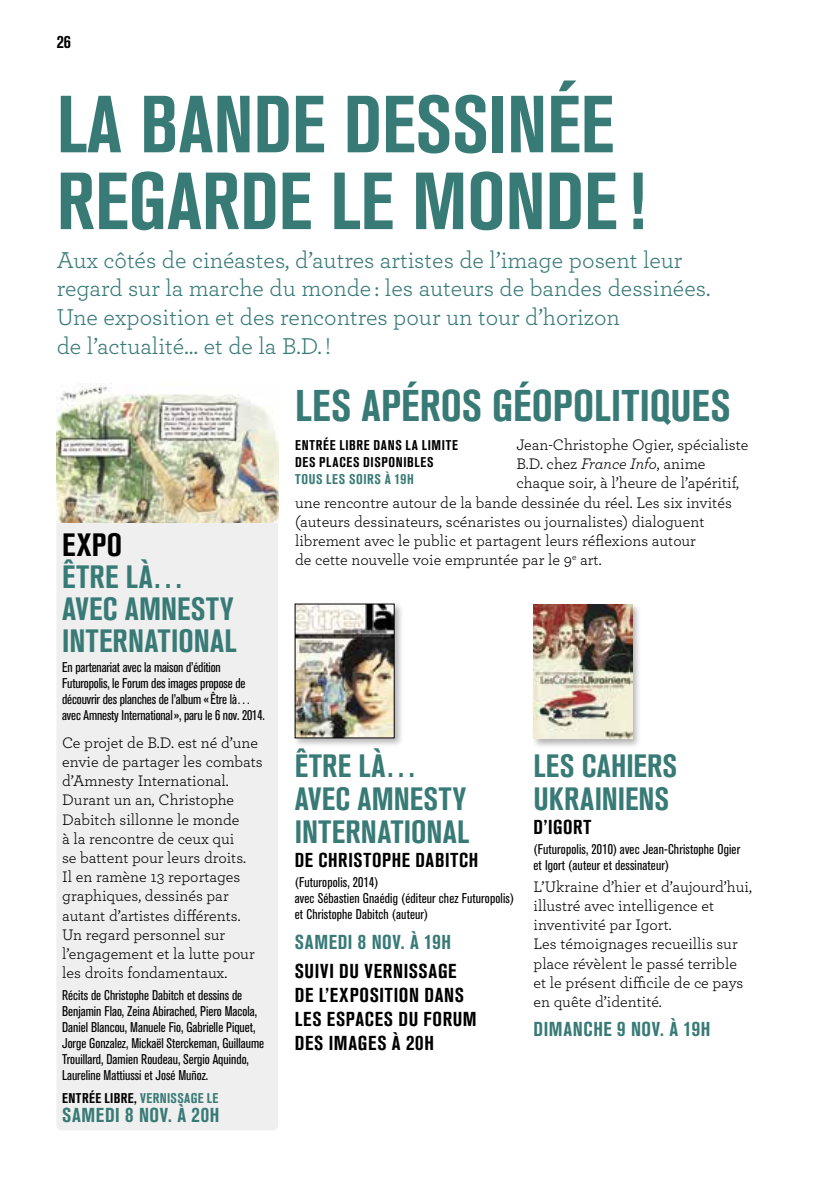
<style>
.page{position:relative;width:840px;height:1191px;background:#fff}
.page>*{position:absolute;margin:0;border:0;box-sizing:border-box;transform-origin:0 0}
.t1{font:700 condensed 80px/76.8px "Akzidenz Grotesk BQ";color:#387a76}
.t2{font:700 condensed 44px "Akzidenz Grotesk BQ";letter-spacing:.005em;color:#387a76}
.t3{font:700 condensed 32px/33px "Akzidenz Grotesk BQ";letter-spacing:.01em;color:#387a76}
.t4{font:700 condensed 32px "Akzidenz Grotesk BQ";color:#000}
.t5{font:24px/28.8px "Archer";color:#387a76}
.t6{font:700 condensed 20px/24px "Akzidenz Grotesk MG";letter-spacing:.035em;color:#000}
.t7{font:700 condensed 20px "Akzidenz Grotesk MG";letter-spacing:.035em;color:#387a76}
.t8{font:700 condensed 20px "Akzidenz Grotesk BQ";letter-spacing:.035em;color:#000}
.t9{font:700 condensed 18px "Akzidenz Grotesk BQ";color:#000}
.t10{font:16px/19.2px "Archer";color:#000}
.t11{font:condensed 14px/16px "Akzidenz Grotesk BQ";color:#000}
.t12{font:700 condensed 14px/16.8px "Akzidenz Grotesk MG";letter-spacing:.04em;color:#000}
.t13{font:700 condensed 14px "Akzidenz Grotesk MG";letter-spacing:.045em;color:#387a76}
.s1{color:#387a76}
.s2{font-style:italic}
</style>
<div class="page">
<div style="left:56px;top:421px;width:222px;height:709px;background:#efefef;border-radius:6px"></div>
<div style="left:531px;top:602px;width:111px;height:146px;background:#000;opacity:.3"></div>
<img style="left:533px;top:605px;width:98px;height:133px">
<div style="left:292px;top:601px;width:112px;height:147px;background:#000;opacity:.3"></div>
<img style="left:297px;top:606px;width:95px;height:130px">
<div style="left:295px;top:604px;width:99px;height:134px;border:1px solid #000"></div>
<img style="left:57px;top:383px;width:221px;height:139px">
<p class="t9" style="left:57px;top:32px;width:16px">26</p>
<h1 class="t1" style="left:57px;top:86px;width:590px">LA BANDE DESSINÉE<br>REGARDE LE MONDE !</h1>
<h3 class="t5" style="left:57px;top:244px;width:655px">Aux côtés de cinéastes, d’autres artistes de l’image posent leur regard sur la marche du monde : les auteurs de bandes dessinées.<br>Une exposition et des rencontres pour un tour d’horizon<br>de l’actualité… et de la B.D. !</h3>
<h3 class="t4" style="left:62px;top:526px;width:61px">EXPO</h3>
<h3 class="t3" style="left:62px;top:560px;width:176px;line-height:32px">ÊTRE LÀ…<br>AVEC AMNESTY<br>INTERNATIONAL</h3>
<p class="t11" style="left:62px;top:659px;width:204px">En partenariat avec la maison d’édition Futuropolis, le Forum des images propose de découvrir des planches de l’album «Être là… avec Amnesty International», paru le 6 nov. 2014.</p>
<p class="t10" style="left:62px;top:732px;width:202px">Ce projet de B.D. est né d’une envie de partager les combats d’Amnesty International.<br>Durant un an, Christophe<br>Dabitch sillonne le monde<br>à la rencontre de ceux qui<br>se battent pour leurs droits.<br>Il en ramène 13 reportages graphiques, dessinés par autant d’artistes différents.<br>Un regard personnel sur l’engagement et la lutte pour les droits fondamentaux.</p>
<p class="t11" style="left:62px;top:987px;width:203px">Récits de Christophe Dabitch et dessins de Benjamin Flao, Zeina Abirached, Piero Macola, Daniel Blancou, Manuele Fio, Gabrielle Piquet, Jorge Gonzalez, Mickaël Sterckeman, Guillaume Trouillard, Damien Roudeau, Sergio Aquindo, Laureline Mattiussi et José Muñoz.</p>
<p class="t12" style="left:62px;top:1089px;width:158px">ENTRÉE LIBRE, <span class="s1">VERNISSAGE LE</span></p>
<p class="t7" style="left:62px;top:1103px;width:159px">SAMEDI 8 NOV. À 20H</p>
<h2 class="t2" style="left:295px;top:381px;width:436px">LES APÉROS GÉOPOLITIQUES</h2>
<p class="t10" style="left:516px;top:434px;width:233px">Jean-Christophe Ogier, spécialiste</p>
<p class="t10" style="left:516px;top:453px;width:190px">B.D. chez <span class="s2">France Info</span>, anime</p>
<p class="t10" style="left:516px;top:473px;width:224px">chaque soir, à l’heure de l’apéritif,</p>
<p class="t10" style="left:295px;top:492px;width:438px">une rencontre autour de la bande dessinée du réel. Les six invités</p>
<p class="t10" style="left:295px;top:511px;width:410px">(auteurs dessinateurs, scénaristes ou journalistes) dialoguent</p>
<p class="t10" style="left:295px;top:530px;width:402px">librement avec le public et partagent leurs réflexions autour</p>
<p class="t10" style="left:295px;top:549px;width:308px">de cette nouvelle voie empruntée par le 9<sup>e</sup> art.</p>
<p class="t12" style="left:295px;top:437px;width:164px">ENTRÉE LIBRE DANS LA LIMITE<br>DES PLACES DISPONIBLES</p>
<p class="t13" style="left:295px;top:471px;width:120px">TOUS LES SOIRS À 19H</p>
<h3 class="t3" style="left:295px;top:749px;width:176px">ÊTRE LÀ…<br>AVEC AMNESTY<br>INTERNATIONAL</h3>
<p class="t8" style="left:295px;top:848px;width:185px">DE CHRISTOPHE DABITCH</p>
<p class="t11" style="left:295px;top:874px;width:221px">(Futuropolis, 2014)<br>avec Sébastien Gnaédig (éditeur chez Futuropolis) et Christophe Dabitch (auteur)</p>
<p class="t7" style="left:295px;top:931px;width:158px">SAMEDI 8 NOV. À 19H</p>
<p class="t6" style="left:295px;top:959px;width:183px">SUIVI DU VERNISSAGE<br>DE L’EXPOSITION DANS<br>LES ESPACES DU FORUM<br>DES IMAGES À 20H</p>
<h3 class="t3" style="left:533px;top:749px;width:145px">LES CAHIERS<br>UKRAINIENS</h3>
<p class="t8" style="left:533px;top:815px;width:59px">D’IGORT</p>
<p class="t11" style="left:533px;top:841px;width:208px">(Futuropolis, 2010) avec Jean-Christophe Ogier et Igort (auteur et dessinateur)</p>
<p class="t10" style="left:533px;top:876px;width:220px">L’Ukraine d’hier et d’aujourd’hui, illustré avec intelligence et inventivité par Igort.<br>Les témoignages recueillis sur place révèlent le passé terrible et le présent difficile de ce pays en quête d’identité.</p>
<p class="t7" style="left:533px;top:1017px;width:178px">DIMANCHE 9 NOV. À 19H</p>
</div>
